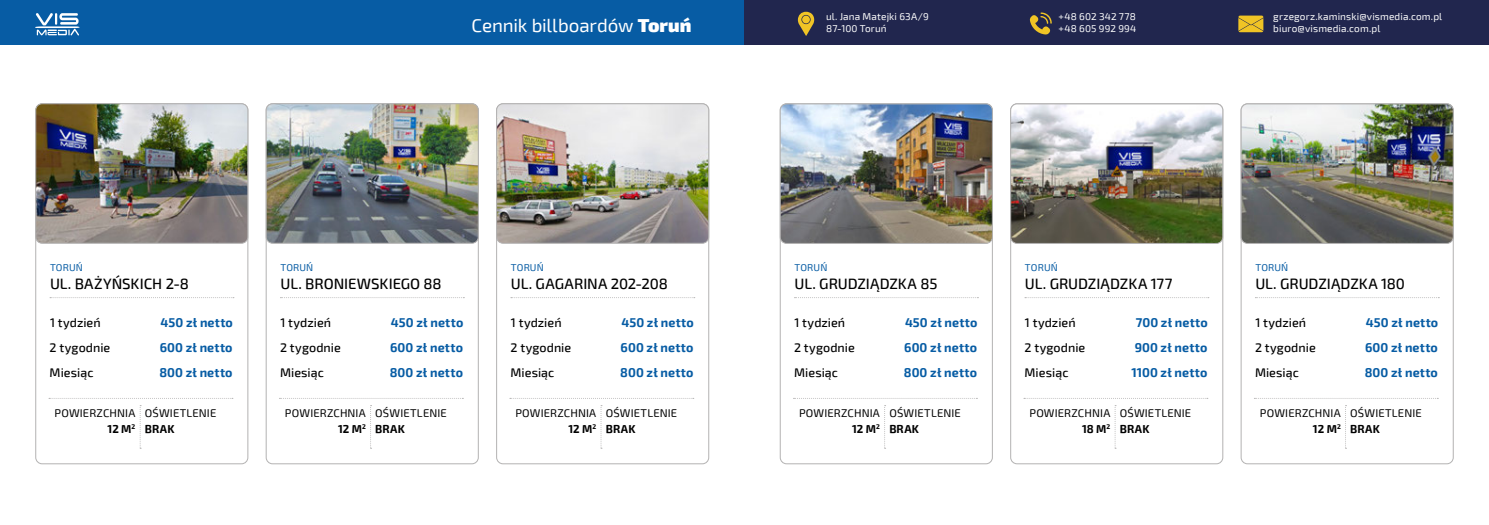
<style>
.page{position:relative;width:1489px;height:525px;background:#fff}
.page>*{position:absolute;margin:0;border:0;box-sizing:border-box;transform-origin:0 0}
.t1{font:18.75px "Exo 2";letter-spacing:-.01em;color:#fff}
.t2{font:500 15px "Exo 2";letter-spacing:-.005em;color:#000}
.t3{font:700 12.5px/25.1px "Exo 2";letter-spacing:.01em;color:#075ca4;text-align:justify}
.t4{font:500 12.5px/25.1px "Exo 2";letter-spacing:.005em;color:#000}
.t5{font:11.25px/16.6px "Exo 2";letter-spacing:.015em;color:#000;text-align:right}
.t6{font:700 11.25px "Exo 2";letter-spacing:.025em;color:#000}
.t7{font:10px/12px "Exo 2";letter-spacing:.015em;color:#fff}
.t8{font:10px "Exo 2";letter-spacing:.015em;color:#075ca4}
.s1{font-weight:900}
.s2{font-weight:700}
</style>
<div class="page">
<div style="left:0;top:0;width:1488px;height:45px;background:#075ca4"></div>
<svg style="left:35px;top:13px;width:45px;height:22px"></svg>
<div style="left:744px;top:0;width:744px;height:45px;background:#21264e"></div>
<svg style="left:1238px;top:16px;width:25px;height:16px"></svg>
<svg style="left:1029px;top:12px;width:22px;height:23px"></svg>
<svg style="left:797px;top:12px;width:17px;height:24px"></svg>
<svg style="left:50px;top:297px;width:184px;height:1px"></svg>
<svg style="left:49px;top:398px;width:184px;height:1px"></svg>
<svg style="left:140px;top:405px;width:1px;height:43px"></svg>
<svg style="left:280px;top:297px;width:184px;height:1px"></svg>
<svg style="left:279px;top:398px;width:184px;height:1px"></svg>
<svg style="left:370px;top:405px;width:1px;height:43px"></svg>
<svg style="left:511px;top:297px;width:183px;height:1px"></svg>
<svg style="left:510px;top:398px;width:183px;height:1px"></svg>
<svg style="left:600px;top:405px;width:2px;height:43px"></svg>
<svg style="left:794px;top:297px;width:184px;height:1px"></svg>
<svg style="left:793px;top:398px;width:184px;height:1px"></svg>
<svg style="left:884px;top:405px;width:1px;height:43px"></svg>
<svg style="left:1255px;top:297px;width:184px;height:1px"></svg>
<svg style="left:1254px;top:398px;width:184px;height:1px"></svg>
<svg style="left:1345px;top:405px;width:1px;height:43px"></svg>
<svg style="left:1024px;top:297px;width:184px;height:1px"></svg>
<svg style="left:1023px;top:398px;width:184px;height:1px"></svg>
<svg style="left:1114px;top:405px;width:1px;height:43px"></svg>
<img style="left:36px;top:105px;width:212px;height:138px">
<div style="left:35px;top:103px;width:213px;height:140px;border:1px solid #b3b2b2;border-radius:6px"></div>
<img style="left:266px;top:104px;width:212px;height:139px">
<div style="left:266px;top:103px;width:212px;height:140px;border:1px solid #b3b2b2;border-radius:6px"></div>
<img style="left:496px;top:105px;width:212px;height:138px">
<div style="left:496px;top:103px;width:213px;height:140px;border:1px solid #b3b2b2;border-radius:6px"></div>
<img style="left:780px;top:104px;width:212px;height:139px">
<div style="left:780px;top:104px;width:212px;height:139px;border:1px solid #b3b2b2;border-radius:6px"></div>
<img style="left:1240px;top:104px;width:212px;height:139px">
<div style="left:1240px;top:104px;width:213px;height:139px;border:1px solid #b3b2b2;border-radius:6px"></div>
<img style="left:1010px;top:104px;width:212px;height:139px">
<div style="left:1010px;top:104px;width:212px;height:139px;border:1px solid #b3b2b2;border-radius:6px"></div>
<h1 class="t1" style="left:471px;top:13px;width:221px">Cennik billboardów <span class="s1">Toruń</span></h1>
<p class="t7" style="left:1058px;top:11px;width:79px">+48 602 342 778 +48 605 992 994</p>
<p class="t7" style="left:1273px;top:11px;width:170px">grzegorz.kaminski@vismedia.com.pl biuro@vismedia.com.pl</p>
<p class="t7" style="left:826px;top:11px;width:104px">ul. Jana Matejki 63A/9<br>87-100 Toruń</p>
<p class="t8" style="left:50px;top:260px;width:34px">TORUŃ</p>
<p class="t2" style="left:50px;top:273px;width:140px">UL. BAŻYŃSKICH 2-8</p>
<p class="t4" style="left:50px;top:309px;width:62px">1 tydzień<br>2 tygodnie<br>Miesiąc</p>
<p class="t3" style="left:159px;top:309px;width:75px">450 zł netto 600 zł netto 800 zł netto</p>
<p class="t5" style="left:55px;top:403px;width:82px">POWIERZCHNIA<br><span class="s2">12 M</span><sup>2</sup></p>
<p class="t5" style="left:145px;top:403px;width:73px">OŚWIETLENIE</p>
<p class="t6" style="left:145px;top:420px;width:31px">BRAK</p>
<p class="t8" style="left:280px;top:260px;width:34px">TORUŃ</p>
<p class="t2" style="left:280px;top:273px;width:163px">UL. BRONIEWSKIEGO 88</p>
<p class="t4" style="left:280px;top:309px;width:62px">1 tydzień<br>2 tygodnie<br>Miesiąc</p>
<p class="t3" style="left:390px;top:309px;width:75px">450 zł netto 600 zł netto 800 zł netto</p>
<p class="t5" style="left:285px;top:403px;width:82px">POWIERZCHNIA<br><span class="s2">12 M</span><sup>2</sup></p>
<p class="t5" style="left:375px;top:403px;width:73px">OŚWIETLENIE</p>
<p class="t6" style="left:375px;top:420px;width:31px">BRAK</p>
<p class="t8" style="left:511px;top:260px;width:34px">TORUŃ</p>
<p class="t2" style="left:511px;top:273px;width:158px">UL. GAGARINA 202-208</p>
<p class="t4" style="left:510px;top:309px;width:62px">1 tydzień<br>2 tygodnie<br>Miesiąc</p>
<p class="t3" style="left:620px;top:309px;width:75px">450 zł netto 600 zł netto 800 zł netto</p>
<p class="t5" style="left:515px;top:403px;width:82px">POWIERZCHNIA<br><span class="s2">12 M</span><sup>2</sup></p>
<p class="t5" style="left:605px;top:403px;width:73px">OŚWIETLENIE</p>
<p class="t6" style="left:605px;top:420px;width:31px">BRAK</p>
<p class="t8" style="left:794px;top:260px;width:34px">TORUŃ</p>
<p class="t2" style="left:794px;top:273px;width:144px">UL. GRUDZIĄDZKA 85</p>
<p class="t4" style="left:794px;top:309px;width:62px">1 tydzień<br>2 tygodnie<br>Miesiąc</p>
<p class="t3" style="left:903px;top:309px;width:75px">450 zł netto 600 zł netto 800 zł netto</p>
<p class="t5" style="left:799px;top:403px;width:82px">POWIERZCHNIA<br><span class="s2">12 M</span><sup>2</sup></p>
<p class="t5" style="left:889px;top:403px;width:73px">OŚWIETLENIE</p>
<p class="t6" style="left:889px;top:420px;width:31px">BRAK</p>
<p class="t8" style="left:1024px;top:260px;width:34px">TORUŃ</p>
<p class="t2" style="left:1024px;top:273px;width:149px">UL. GRUDZIĄDZKA 177</p>
<p class="t4" style="left:1024px;top:309px;width:62px">1 tydzień<br>2 tygodnie<br>Miesiąc</p>
<p class="t3" style="left:1131px;top:309px;width:78px;text-align:center">700 zł netto<br>900 zł netto<br>1100 zł netto</p>
<p class="t5" style="left:1029px;top:403px;width:82px">POWIERZCHNIA<br><span class="s2">18 M</span><sup>2</sup></p>
<p class="t5" style="left:1119px;top:403px;width:73px">OŚWIETLENIE</p>
<p class="t6" style="left:1119px;top:420px;width:31px">BRAK</p>
<p class="t8" style="left:1255px;top:260px;width:34px">TORUŃ</p>
<p class="t2" style="left:1255px;top:273px;width:151px">UL. GRUDZIĄDZKA 180</p>
<p class="t4" style="left:1254px;top:309px;width:62px">1 tydzień<br>2 tygodnie<br>Miesiąc</p>
<p class="t3" style="left:1364px;top:309px;width:75px">450 zł netto 600 zł netto 800 zł netto</p>
<p class="t5" style="left:1259px;top:403px;width:82px">POWIERZCHNIA<br><span class="s2">12 M</span><sup>2</sup></p>
<p class="t5" style="left:1350px;top:403px;width:73px">OŚWIETLENIE</p>
<p class="t6" style="left:1350px;top:420px;width:31px">BRAK</p>
</div>
